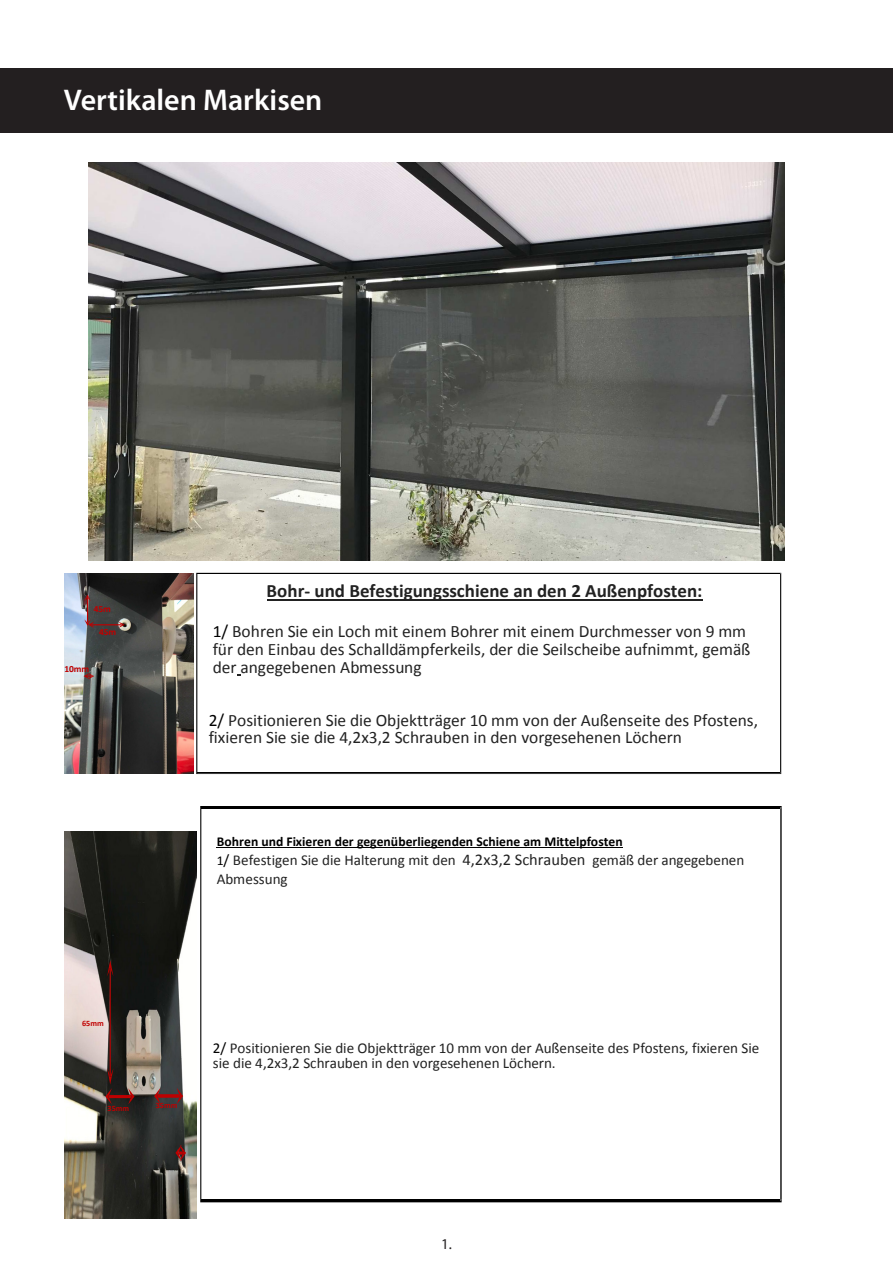
<style>
.page{position:relative;width:893px;height:1263px;background:#fff}
.page>*{position:absolute;margin:0;border:0;box-sizing:border-box;transform-origin:0 0}
.t1{font:600 30px "Myriad Pro";color:#fff}
.t2{font:700 18.9px "Calibri";color:#222}
.t3{font:17.4px/17.7px "Calibri";color:#222}
.t4{font:15px/18.6px "Calibri";color:#222}
.t5{font:15px "Myriad Pro";color:#231f20}
.t6{font:700 13.65px "Calibri";letter-spacing:.005em;color:#000}
.t7{font:700 9.45px "Calibri";letter-spacing:-.005em;color:#c00000}
.t8{font:700 8.25px "Calibri";letter-spacing:-.005em;color:#c00000}
.s1{color:#000}
.s2{font-size:13.65px;color:#000}
.s3{font-size:16.35px}
</style>
<div class="page">
<div style="left:0;top:68px;width:893px;height:65px;background:#231f20"></div>
<img style="left:88px;top:162px;width:697px;height:398px">
<img style="left:64px;top:573px;width:129px;height:200px">
<svg style="left:196px;top:573px;width:584px;height:201px"></svg>
<hr style="left:197px;top:773px;width:583px;height:1px;background:#000">
<hr style="left:197px;top:573px;width:583px;height:1px;background:#000">
<svg style="left:780px;top:573px;width:1px;height:201px"></svg>
<svg style="left:84px;top:673px;width:10px;height:7px"></svg>
<svg style="left:84px;top:594px;width:41px;height:34px"></svg>
<hr style="left:267px;top:599px;width:435px;height:1px;background:#222">
<img style="left:64px;top:831px;width:133px;height:387px">
<svg style="left:200px;top:806px;width:582px;height:396px"></svg>
<hr style="left:201px;top:1199px;width:579px;height:2px;background:#000">
<hr style="left:201px;top:807px;width:579px;height:2px;background:#000">
<svg style="left:780px;top:807px;width:2px;height:394px"></svg>
<svg style="left:175px;top:1145px;width:11px;height:16px"></svg>
<svg style="left:105px;top:960px;width:29px;height:144px;background:#42332e"></svg>
<svg style="left:154px;top:1088px;width:29px;height:16px"></svg>
<hr style="left:217px;top:847px;width:406px;height:1px;background:#000">
<h1 class="t1" style="left:64px;top:81px;width:260px">Vertikalen Markisen</h1>
<p class="t7" style="left:94px;top:602px;width:19px">45m</p>
<p class="t7" style="left:99px;top:626px;width:19px">45m</p>
<p class="t7" style="left:64px;top:662px;width:26px">10mm</p>
<p class="t2" style="left:267px;top:579px;width:437px">Bohr- und Befestigungsschiene an den 2 Außenpfosten:</p>
<p class="t3" style="left:213px;top:622px;width:539px"><span class="s1">1/</span> Bohren Sie ein Loch mit einem Bohrer mit einem Durchmesser von 9 mm für den Einbau des Schalldämpferkeils, der die Seilscheibe aufnimmt, gemäß der angegebenen Abmessung</p>
<p class="t3" style="left:209px;top:711px;width:551px"><span class="s1">2/</span> Positionieren Sie die Objektträger 10 mm von der Außenseite des Pfostens, fixieren Sie sie die 4,2x3,2 Schrauben in den vorgesehenen Löchern</p>
<p class="t6" style="left:217px;top:832px;width:407px">Bohren und Fixieren der gegenüberliegenden Schiene am Mittelpfosten</p>
<p class="t4" style="left:217px;top:851px;width:529px"><span class="s2">1</span><span class="s1">/</span> Befestigen Sie die Halterung mit den <span class="s3">4,2x3,2 Schrauben</span> gemäß der angegebenen<br>Abmessung</p>
<p class="t8" style="left:82px;top:1018px;width:23px">65mm</p>
<p class="t8" style="left:108px;top:1103px;width:23px">35mm</p>
<p class="t8" style="left:156px;top:1100px;width:23px">35mm</p>
<p class="t4" style="left:213px;top:1041px;width:548px;line-height:14.9px"><span class="s1">2/</span> Positionieren Sie die Objektträger 10 mm von der Außenseite des Pfostens, fixieren Sie sie die 4,2x3,2 Schrauben in den vorgesehenen Löchern.</p>
<p class="t5" style="left:441px;top:1235px;width:12px">1.</p>
</div>
